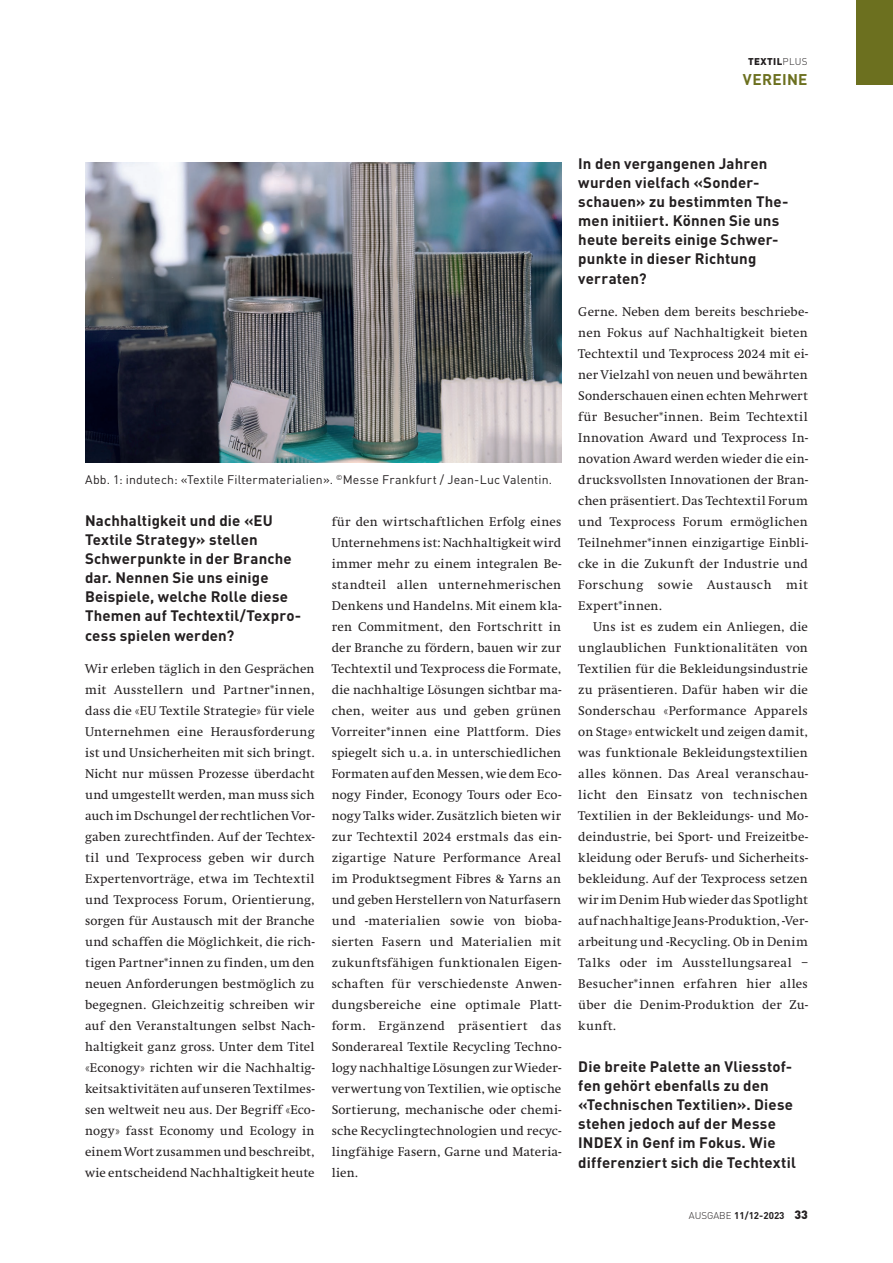
<style>
.page{position:relative;width:893px;height:1263px;background:#fff}
.page>*{position:absolute;margin:0;border:0;box-sizing:border-box;transform-origin:0 0}
.t1{font:700 15.3px "DIN";letter-spacing:.02em;color:#6c701f}
.t2{font:700 15px/19.2px "DIN";letter-spacing:.01em;color:#231f20}
.t3{font:13.2px/21px "Swift";letter-spacing:.025em;color:#231f20;text-align:justify}
.t4{font:12.3px "DIN";letter-spacing:.015em;color:#231f20}
.t5{font:700 9.75px "DIN";color:#231f20}
.t6{font:900 9.75px "DIN";letter-spacing:.03em;color:#231f20}
.s1{font-weight:300}
.s2{font-weight:900;font-size:12px}
</style>
<div class="page">
<div style="left:856px;top:0;width:37px;height:85px;background:#6c701f"></div>
<img style="left:85px;top:163px;width:476px;height:300px">
<p class="t6" style="left:748px;top:54px;width:61px">TEXTIL<span class="s1">PLUS</span></p>
<p class="t1" style="left:743px;top:69px;width:66px">VEREINE</p>
<p class="t4" style="left:85px;top:472px;width:469px">Abb. 1: indutech: «Textile Filtermaterialien». <sup>©</sup>Messe Frankfurt / Jean-Luc Valentin.</p>
<p class="t2" style="left:85px;top:510px;width:218px">Nachhaltigkeit und die «EU<br>Textile Strategy» stellen<br>Schwerpunkte in der Branche dar. Nennen Sie uns einige<br>Beispiele, welche Rolle diese<br>Themen auf Techtextil/Texpro&shy;cess spielen werden?</p>
<p class="t3" style="left:85px;top:658px;width:231px">Wir erleben täglich in den Gesprächen mit Ausstellern und Partner*innen, dass die «EU Textile Strategie» für viele Unternehmen eine Herausforderung ist und Unsicherheiten mit sich bringt.<br>Nicht nur müssen Prozesse überdacht und umgestellt werden, man muss sich auch im Dschungel der rechtlichen Vor&shy;gaben zurechtfinden. Auf der Techtex&shy;til und Texprocess geben wir durch Expertenvorträge, etwa im Techtextil und Texprocess Forum, Orientierung, sorgen für Austausch mit der Branche und schaffen die Möglichkeit, die rich&shy;tigen Partner*innen zu finden, um den neuen Anforderungen bestmöglich zu begegnen. Gleichzeitig schreiben wir auf den Veranstaltungen selbst Nach&shy;haltigkeit ganz gross. Unter dem Titel «Econogy» richten wir die Nachhaltig&shy;keitsaktivitäten auf unseren Textilmes&shy;sen weltweit neu aus. Der Begriff «Eco&shy;nogy» fasst Economy und Ecology in einem Wort zusammen und beschreibt, wie entscheidend Nachhaltigkeit heute</p>
<p class="t3" style="left:332px;top:511px;width:231px">für den wirtschaftlichen Erfolg eines Unternehmens ist: Nachhaltigkeit wird immer mehr zu einem integralen Be&shy;standteil allen unternehmerischen Denkens und Handelns. Mit einem kla&shy;ren Commitment, den Fortschritt in der Branche zu fördern, bauen wir zur Techtextil und Texprocess die Formate, die nachhaltige Lösungen sichtbar ma&shy;chen, weiter aus und geben grünen Vorreiter*innen eine Plattform. Dies spiegelt sich u. a. in unterschiedlichen Formaten auf den Messen, wie dem Eco&shy;nogy Finder, Econogy Tours oder Eco&shy;nogy Talks wider. Zusätzlich bieten wir zur Techtextil 2024 erstmals das ein&shy;zigartige Nature Performance Areal im Produktsegment Fibres &amp; Yarns an und geben Herstellern von Naturfasern und -materialien sowie von bioba&shy;sierten Fasern und Materialien mit zukunftsfähigen funktionalen Eigen&shy;schaften für verschiedenste Anwen&shy;dungsbereiche eine optimale Platt&shy;form. Ergänzend präsentiert das Sonderareal Textile Recycling Techno&shy;logy nachhaltige Lösungen zur Wieder&shy;verwertung von Textilien, wie optische Sortierung, mechanische oder chemi&shy;sche Recyclingtechnologien und recyc&shy;lingfähige Fasern, Garne und Materia&shy;lien.</p>
<p class="t2" style="left:578px;top:153px;width:212px">In den vergangenen Jahren wurden vielfach «Sonder&shy;schauen» zu bestimmten The&shy;men initiiert. Können Sie uns heute bereits einige Schwer&shy;punkte in dieser Richtung verraten?</p>
<p class="t3" style="left:578px;top:301px;width:231px">Gerne. Neben dem bereits beschriebe&shy;nen Fokus auf Nachhaltigkeit bieten Techtextil und Texprocess 2024 mit ei&shy;ner Vielzahl von neuen und bewährten Sonderschauen einen echten Mehrwert für Besucher*innen. Beim Techtextil Innovation Award und Texprocess In&shy;novation Award werden wieder die ein&shy;drucksvollsten Innovationen der Bran&shy;chen präsentiert. Das Techtextil Forum und Texprocess Forum ermöglichen Teilnehmer*innen einzigartige Einbli&shy;cke in die Zukunft der Industrie und Forschung sowie Austausch mit Expert*innen.</p>
<p class="t3" style="left:578px;top:616px;width:231px;text-indent:15px">Uns ist es zudem ein Anliegen, die unglaublichen Funktionalitäten von Textilien für die Bekleidungsindustrie zu präsentieren. Dafür haben wir die Sonderschau «Performance Apparels on Stage» entwickelt und zeigen damit, was funktionale Bekleidungstextilien alles können. Das Areal veranschau&shy;licht den Einsatz von technischen Textilien in der Bekleidungs- und Mo&shy;deindustrie, bei Sport- und Freizeitbe&shy;kleidung oder Berufs- und Sicherheits&shy;bekleidung. Auf der Texprocess setzen wir im Denim Hub wieder das Spotlight auf nachhaltige Jeans-Produktion, -Ver&shy;arbeitung und -Recycling. Ob in Denim Talks oder im Ausstellungsareal – Besucher*innen erfahren hier alles über die Denim-Produktion der Zu&shy;kunft.</p>
<p class="t2" style="left:578px;top:1056px;width:219px">Die breite Palette an Vliesstof&shy;fen gehört ebenfalls zu den «Technischen Textilien». Diese stehen jedoch auf der Messe<br>INDEX in Genf im Fokus. Wie differenziert sich die Techtextil</p>
<p class="t5" style="left:689px;top:1209px;width:121px"><span class="s1">AUSGABE</span> 11/12-2023 <span class="s2">33</span></p>
</div>
